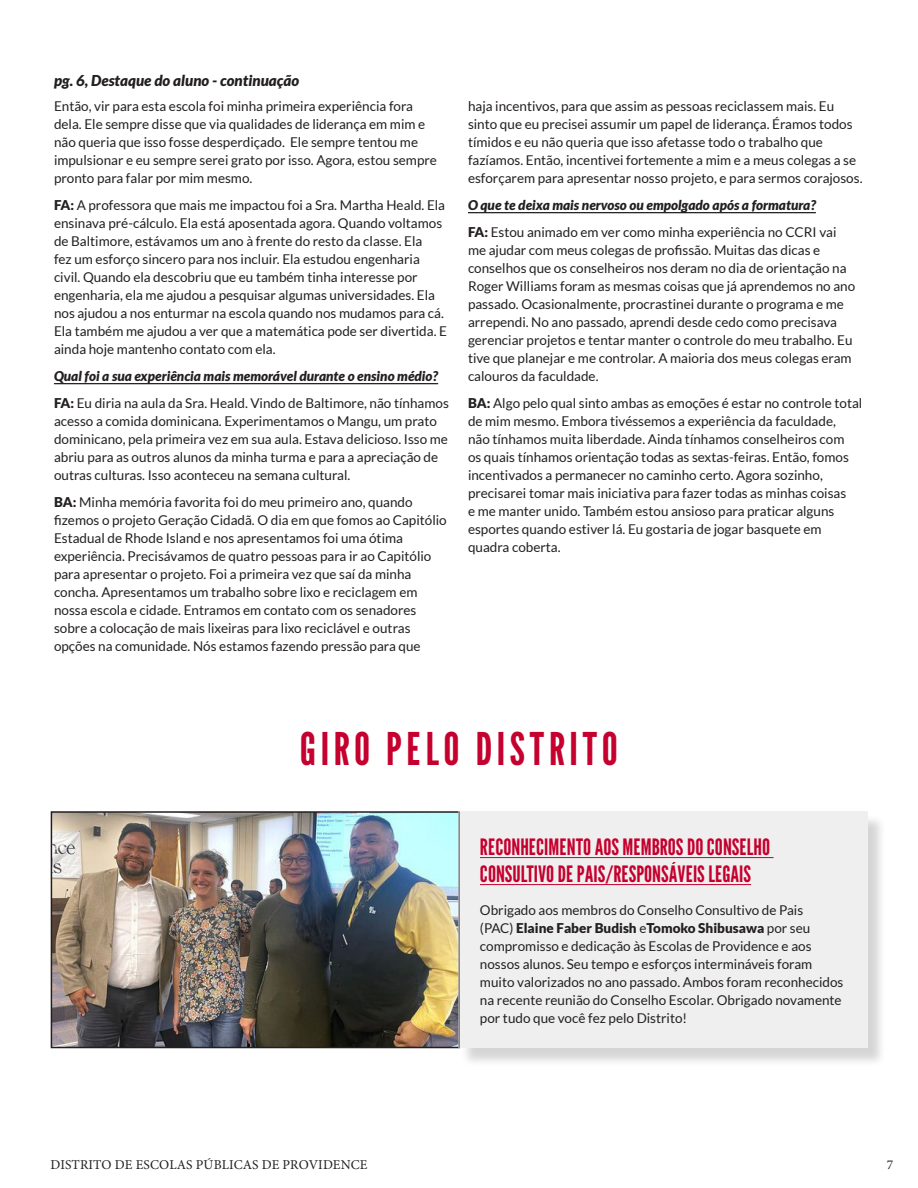
<style>
.page{position:relative;width:918px;height:1188px;background:#fff}
.page>*{position:absolute;margin:0;border:0;box-sizing:border-box;transform-origin:0 0}
.League_Gothic_24pt_B{font:45px "League Gothic";letter-spacing:.1em;color:#c5002e}
.Lato_Light_8pt_Black{font:22.5px/27px "League Gothic";color:#c5002e}
.Lato_Light_8pt_Black-2{font:italic 900 15px "Lato";color:#231f20}
.Lato_Light_8pt_Black-3{font:13.5px/18px "Lato";color:#231f20}
.Lato_Light_8pt_Black-4{font:italic 900 13.5px "Lato";color:#231f20}
.t1{font:13.5px "Minion Pro";letter-spacing:.01em;color:#231f20}
.s1{font-weight:900}
</style>
<div class="page">
<hr style="left:54px;top:383px;width:384px;height:1px;background:#231f20">
<hr style="left:468px;top:212px;width:348px;height:1px;background:#231f20">
<img style="left:54px;top:814px;width:403px;height:231px">
<div style="left:51px;top:811px;width:409px;height:237px;border:2px solid #231f20"></div>
<div style="left:460px;top:814px;width:426px;height:253px;background:#231f20;opacity:.35"></div>
<div style="left:458px;top:811px;width:409px;height:237px;background:#efefef"></div>
<hr style="left:480px;top:857px;width:294px;height:1px;background:#c5002e">
<hr style="left:480px;top:884px;width:271px;height:1px;background:#c5002e">
<p class="Lato_Light_8pt_Black-2" style="left:54px;top:72px;width:247px">pg. 6, Destaque do aluno - continuação</p>
<p class="Lato_Light_8pt_Black-3" style="left:54px;top:97px;width:385px">Então, vir para esta escola foi minha primeira experiência fora dela. Ele sempre disse que via qualidades de liderança em mim e não queria que isso fosse desperdiçado. Ele sempre tentou me impulsionar e eu sempre serei grato por isso. Agora, estou sempre pronto para falar por mim mesmo.</p>
<p class="Lato_Light_8pt_Black-3" style="left:54px;top:196px;width:395px"><span class="s1">FA:</span> A professora que mais me impactou foi a Sra. Martha Heald. Ela ensinava pré-cálculo. Ela está aposentada agora. Quando voltamos de Baltimore, estávamos um ano à frente do resto da classe. Ela<br>fez um esforço sincero para nos incluir. Ela estudou engenharia civil. Quando ela descobriu que eu também tinha interesse por engenharia, ela me ajudou a pesquisar algumas universidades. Ela nos ajudou a nos enturmar na escola quando nos mudamos para cá.<br>Ela também me ajudou a ver que a matemática pode ser divertida. E ainda hoje mantenho contato com ela.</p>
<p class="Lato_Light_8pt_Black-4" style="left:54px;top:368px;width:386px">Qual foi a sua experiência mais memorável durante o ensino médio?</p>
<p class="Lato_Light_8pt_Black-3" style="left:54px;top:394px;width:396px"><span class="s1">FA:</span> Eu diria na aula da Sra. Heald. Vindo de Baltimore, não tínhamos acesso a comida dominicana. Experimentamos o Mangu, um prato dominicano, pela primeira vez em sua aula. Estava delicioso. Isso me abriu para as outros alunos da minha turma e para a apreciação de outras culturas. Isso aconteceu na semana cultural.</p>
<p class="Lato_Light_8pt_Black-3" style="left:54px;top:493px;width:394px"><span class="s1">BA:</span> Minha memória favorita foi do meu primeiro ano, quando fizemos o projeto Geração Cidadã. O dia em que fomos ao Capitólio Estadual de Rhode Island e nos apresentamos foi uma ótima experiência. Precisávamos de quatro pessoas para ir ao Capitólio para apresentar o projeto. Foi a primeira vez que saí da minha concha. Apresentamos um trabalho sobre lixo e reciclagem em nossa escola e cidade. Entramos em contato com os senadores sobre a colocação de mais lixeiras para lixo reciclável e outras opções na comunidade. Nós estamos fazendo pressão para que</p>
<p class="Lato_Light_8pt_Black-3" style="left:468px;top:97px;width:396px">haja incentivos, para que assim as pessoas reciclassem mais. Eu sinto que eu precisei assumir um papel de liderança. Éramos todos tímidos e eu não queria que isso afetasse todo o trabalho que fazíamos. Então, incentivei fortemente a mim e a meus colegas a se esforçarem para apresentar nosso projeto, e para sermos corajosos.</p>
<p class="Lato_Light_8pt_Black-4" style="left:468px;top:197px;width:349px">O que te deixa mais nervoso ou empolgado após a formatura?</p>
<p class="Lato_Light_8pt_Black-3" style="left:468px;top:223px;width:389px"><span class="s1">FA:</span> Estou animado em ver como minha experiência no CCRI vai me ajudar com meus colegas de profissão. Muitas das dicas e conselhos que os conselheiros nos deram no dia de orientação na Roger Williams foram as mesmas coisas que já aprendemos no ano passado. Ocasionalmente, procrastinei durante o programa e me arrependi. No ano passado, aprendi desde cedo como precisava gerenciar projetos e tentar manter o controle do meu trabalho. Eu tive que planejar e me controlar. A maioria dos meus colegas eram calouros da faculdade.</p>
<p class="Lato_Light_8pt_Black-3" style="left:468px;top:394px;width:396px"><span class="s1">BA:</span> Algo pelo qual sinto ambas as emoções é estar no controle total de mim mesmo. Embora tivéssemos a experiência da faculdade,<br>não tínhamos muita liberdade. Ainda tínhamos conselheiros com<br>os quais tínhamos orientação todas as sextas-feiras. Então, fomos incentivados a permanecer no caminho certo. Agora sozinho, precisarei tomar mais iniciativa para fazer todas as minhas coisas<br>e me manter unido. Também estou ansioso para praticar alguns esportes quando estiver lá. Eu gostaria de jogar basquete em quadra coberta.</p>
<p class="League_Gothic_24pt_B" style="left:300px;top:718px;width:320px">GIRO PELO DISTRITO</p>
<p class="Lato_Light_8pt_Black" style="left:480px;top:832px;width:292px">RECONHECIMENTO AOS MEMBROS DO CONSELHO<br>CONSULTIVO DE PAIS/RESPONSÁVEIS LEGAIS</p>
<p class="Lato_Light_8pt_Black-3" style="left:480px;top:901px;width:365px">Obrigado aos membros do Conselho Consultivo de Pais<br>(PAC) <span class="s1">Elaine Faber Budish</span> e<span class="s1">Tomoko Shibusawa</span> por seu compromisso e dedicação às Escolas de Providence e aos nossos alunos. Seu tempo e esforços intermináveis foram muito valorizados no ano passado. Ambos foram reconhecidos na recente reunião do Conselho Escolar. Obrigado novamente por tudo que você fez pelo Distrito!</p>
<p class="t1" style="left:50px;top:1155px;width:319px">DISTRITO DE ESCOLAS PÚBLICAS DE PROVIDENCE</p>
<p class="t1" style="left:887px;top:1155px;width:8px">7</p>
</div>
